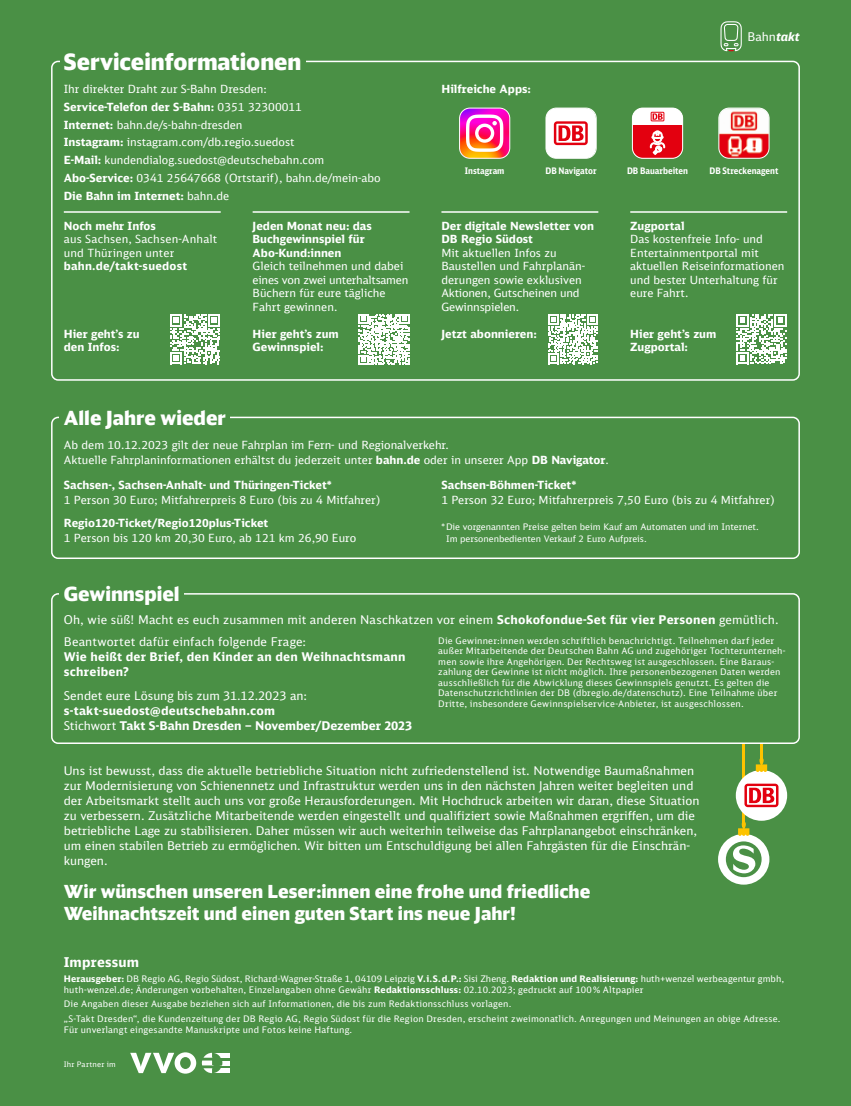
<style>
.page{position:relative;width:851px;height:1106px;background:#fff}
.page>*{position:absolute;margin:0;border:0;box-sizing:border-box;transform-origin:0 0}
.t1{font:900 22.5px "DB Head";color:#fff}
.t2{font:900 19.5px "DB Head";color:#fff}
.t3{font:900 18px/21.6px "DB Head";color:#fff}
.t4{font:700 13.5px "DB Sans";letter-spacing:.015em;color:#fff}
.t5{font:12px/15px "DB Sans";color:#fff}
.t6{font:700 12px/15px "DB Sans";letter-spacing:.015em;color:#fff}
.t7{font:11.25px/13.5px "DB Sans";color:#fff}
.t8{font:700 11.25px/13.5px "DB Sans";color:#fff}
.t9{font:700 11.25px "DB Sans";letter-spacing:.02em;color:#fff}
.t10{font:9px/10.5px "DB Sans";letter-spacing:.02em;color:#fff}
.t11{font:9px/12px "DB Sans";color:#fff}
.t12{font:700 9px "DB Sans Cond";color:#fff}
.t13{font:7.5px "DB Sans";letter-spacing:.025em;color:#fff}
.s1{font-weight:700;font-style:italic}
.s2{font-weight:700}
.s3{font-weight:400}
</style>
<div class="page">
<div style="left:0;top:0;width:850px;height:1106px;background:#4a9045"></div>
<div style="left:212px;top:1052px;width:17px;height:5px;background:#fff"></div>
<svg style="left:222px;top:1061px;width:7px;height:4px"></svg>
<div style="left:212px;top:1068px;width:17px;height:5px;background:#fff"></div>
<svg style="left:202px;top:1052px;width:20px;height:21px"></svg>
<svg style="left:130px;top:1052px;width:66px;height:21px"></svg>
<svg style="left:720px;top:21px;width:21px;height:30px"></svg>
<div style="left:51px;top:593px;width:748px;height:151px;border:2px solid #fff;border-radius:6px"></div>
<div style="left:60px;top:586px;width:124px;height:15px;background:#4a9045"></div>
<div style="left:51px;top:61px;width:748px;height:320px;border:2px solid #fff;border-radius:6px"></div>
<svg style="left:459px;top:108px;width:50px;height:49px;background:#f56495"></svg>
<div style="left:459px;top:108px;width:51px;height:51px;border:1px solid #fff;border-radius:10px"></div>
<svg style="left:547px;top:108px;width:49px;height:50px;background:#f4c2c4"></svg>
<div style="left:545px;top:108px;width:51px;height:51px;border:1px solid #fff;border-radius:10px"></div>
<svg style="left:632px;top:108px;width:50px;height:49px;background:#e95f67"></svg>
<div style="left:632px;top:108px;width:51px;height:51px;border:1px solid #fff;border-radius:10px"></div>
<img style="left:720px;top:108px;width:49px;height:50px">
<div style="left:718px;top:108px;width:51px;height:51px;border:1px solid #fff;border-radius:10px"></div>
<div style="left:60px;top:53px;width:245px;height:17px;background:#4a9045"></div>
<div style="left:51px;top:416px;width:748px;height:143px;border:2px solid #fff;border-radius:6px"></div>
<div style="left:60px;top:410px;width:170px;height:15px;background:#4a9045"></div>
<div style="left:718px;top:834px;width:51px;height:50px;background:#fff;border-radius:50%"></div>
<svg style="left:725px;top:841px;width:36px;height:36px"></svg>
<svg style="left:732px;top:845px;width:23px;height:28px"></svg>
<svg style="left:738px;top:820px;width:11px;height:15px"></svg>
<hr style="left:742px;top:744px;width:2px;height:82px;background:#fdc300">
<div style="left:735px;top:770px;width:52px;height:50px;background:#fff;border-radius:50%"></div>
<svg style="left:755px;top:744px;width:12px;height:28px"></svg>
<svg style="left:744px;top:783px;width:34px;height:24px"></svg>
<hr style="left:64px;top:211px;width:157px;height:2px;background:#fff">
<svg style="left:170px;top:314px;width:50px;height:50px"></svg>
<hr style="left:252px;top:211px;width:157px;height:2px;background:#fff">
<svg style="left:358px;top:314px;width:51px;height:50px"></svg>
<hr style="left:441px;top:211px;width:157px;height:2px;background:#fff">
<svg style="left:548px;top:314px;width:49px;height:50px"></svg>
<hr style="left:630px;top:211px;width:157px;height:2px;background:#fff">
<svg style="left:736px;top:314px;width:50px;height:50px"></svg>
<h1 class="t1" style="left:64px;top:47px;width:239px">Serviceinformationen</h1>
<h3 class="t5" style="left:747px;top:29px;width:54px">Bahn<span class="s1">takt</span></h3>
<p class="t7" style="left:64px;top:80px;width:318px;line-height:17.7px">Ihr direkter Draht zur S-Bahn Dresden:<br><span class="s2">Service-Telefon der S-Bahn:</span> 0351 32300011<br><span class="s2">Internet:</span> bahn.de/s-bahn-dresden<br><span class="s2">Instagram:</span> instagram.com/db.regio.suedost<br><span class="s2">E-Mail:</span> kundendialog.suedost@deutschebahn.com <span class="s2">Abo-Service:</span> 0341 25647668 (Ortstarif), bahn.de/mein-abo <span class="s2">Die Bahn im Internet:</span> bahn.de</p>
<p class="t8" style="left:441px;top:82px;width:91px">Hilfreiche Apps:</p>
<p class="t12" style="left:465px;top:165px;width:41px">Instagram</p>
<p class="t12" style="left:545px;top:165px;width:53px">DB Navigator</p>
<p class="t12" style="left:627px;top:165px;width:62px">DB Bauarbeiten</p>
<p class="t12" style="left:709px;top:165px;width:70px">DB Streckenagent</p>
<p class="t8" style="left:64px;top:219px;width:94px">Noch mehr Infos</p>
<p class="t7" style="left:64px;top:232px;width:155px">aus Sachsen, Sachsen-Anhalt und Thüringen unter</p>
<p class="t9" style="left:64px;top:259px;width:125px">bahn.de/takt-suedost</p>
<p class="t8" style="left:64px;top:327px;width:77px">Hier geht’s zu den Infos:</p>
<p class="t8" style="left:252px;top:219px;width:121px">Jeden Monat neu: das<br>Buchgewinnspiel für<br>Abo-Kund:innen</p>
<p class="t7" style="left:252px;top:259px;width:157px">Gleich teilnehmen und dabei eines von zwei unterhaltsamen<br>Büchern für eure tägliche<br>Fahrt gewinnen.</p>
<p class="t8" style="left:252px;top:327px;width:88px">Hier geht’s zum<br>Gewinnspiel:</p>
<p class="t8" style="left:441px;top:219px;width:154px">Der digitale Newsletter von<br>DB Regio Südost</p>
<p class="t7" style="left:441px;top:246px;width:145px">Mit aktuellen Infos zu<br>Baustellen und Fahrplanän&shy;derungen sowie exklusiven<br>Aktionen, Gutscheinen und<br>Gewinnspielen.</p>
<p class="t8" style="left:441px;top:327px;width:97px">Jetzt abonnieren:</p>
<p class="t8" style="left:630px;top:219px;width:56px">Zugportal</p>
<p class="t7" style="left:630px;top:232px;width:156px">Das kostenfreie Info- und<br>Entertainmentportal mit aktuellen Reiseinformationen und bester Unterhaltung für eure Fahrt.</p>
<p class="t8" style="left:630px;top:327px;width:88px">Hier geht’s zum<br>Zugportal:</p>
<h2 class="t2" style="left:64px;top:405px;width:164px">Alle Jahre wieder</h2>
<p class="t7" style="left:64px;top:437px;width:546px;line-height:15px">Ab dem 10.12.2023 gilt der neue Fahrplan im Fern- und Regionalverkehr.<br>Aktuelle Fahrplaninformationen erhältst du jederzeit unter <span class="s2">bahn.de</span> oder in unserer App <span class="s2">DB Navigator</span>.</p>
<p class="t8" style="left:64px;top:478px;width:269px">Sachsen-, Sachsen-Anhalt- und Thüringen-Ticket*</p>
<p class="t7" style="left:64px;top:493px;width:318px">1 Person 30 Euro; Mitfahrerpreis 8 Euro (bis zu 4 Mitfahrer)</p>
<p class="t8" style="left:64px;top:516px;width:206px">Regio120-Ticket/Regio120plus-Ticket</p>
<p class="t7" style="left:64px;top:531px;width:294px">1 Person bis 120 km 20,30 Euro, ab 121 km 26,90 Euro</p>
<p class="t8" style="left:441px;top:478px;width:136px">Sachsen-Böhmen-Ticket*</p>
<p class="t7" style="left:441px;top:493px;width:335px">1 Person 32 Euro; Mitfahrerpreis 7,50 Euro (bis zu 4 Mitfahrer)</p>
<p class="t11" style="left:446px;top:521px;width:314px;text-indent:-5px">* Die vorgenannten Preise gelten beim Kauf am Automaten und im Internet.<br>Im personenbedienten Verkauf 2 Euro Aufpreis.</p>
<h2 class="t2" style="left:64px;top:581px;width:117px">Gewinnspiel</h2>
<h3 class="t5" style="left:64px;top:612px;width:716px">Oh, wie süß! Macht es euch zusammen mit anderen Naschkatzen vor einem <span class="s2">Schokofondue-Set für vier Personen</span> gemütlich.</h3>
<h3 class="t5" style="left:64px;top:634px;width:244px">Beantwortet dafür einfach folgende Frage:</h3>
<h3 class="t6" style="left:64px;top:649px;width:343px">Wie heißt der Brief, den Kinder an den Weihnachtsmann schreiben?</h3>
<h3 class="t5" style="left:64px;top:688px;width:245px">Sendet eure Lösung bis zum 31.12.2023 an:</h3>
<h3 class="t6" style="left:64px;top:703px;width:350px">s-takt-suedost@deutschebahn.com<br><span class="s3">Stichwort</span> Takt S-Bahn Dresden – November/Dezember 2023</h3>
<p class="t10" style="left:438px;top:635px;width:349px">Die Gewinner:innen werden schriftlich benachrichtigt. Teilnehmen darf jeder außer Mitarbeitende der Deutschen Bahn AG und zugehöriger Tochterunterneh&shy;men sowie ihre Angehörigen. Der Rechtsweg ist ausgeschlossen. Eine Baraus&shy;zahlung der Gewinne ist nicht möglich. Ihre personenbezogenen Daten werden ausschließlich für die Abwicklung dieses Gewinnspiels genutzt. Es gelten die Datenschutzrichtlinien der DB (dbregio.de/datenschutz). Eine Teilnahme über Dritte, insbesondere Gewinnspielservice-Anbieter, ist ausgeschlossen.</p>
<p class="t5" style="left:64px;top:763px;width:637px">Uns ist bewusst, dass die aktuelle betriebliche Situation nicht zufriedenstellend ist. Notwendige Baumaßnahmen zur Modernisierung von Schienennetz und Infrastruktur werden uns in den nächsten Jahren weiter begleiten und der Arbeitsmarkt stellt auch uns vor große Herausforderungen. Mit Hochdruck arbeiten wir daran, diese Situation zu verbessern. Zusätzliche Mitarbeitende werden eingestellt und qualifiziert sowie Maßnahmen ergriffen, um die betriebliche Lage zu stabilisieren. Daher müssen wir auch weiterhin teilweise das Fahrplanangebot einschränken, um einen stabilen Betrieb zu ermöglichen. Wir bitten um Entschuldigung bei allen Fahrgästen für die Einschrän&shy;kungen.</p>
<h3 class="t3" style="left:64px;top:880px;width:528px">Wir wünschen unseren Leser:innen eine frohe und friedliche<br>Weihnachtszeit und einen guten Start ins neue Jahr!</h3>
<h3 class="t4" style="left:64px;top:953px;width:77px">Impressum</h3>
<p class="t10" style="left:64px;top:973px;width:721px"><span class="s2">Herausgeber:</span> DB Regio AG, Regio Südost, Richard-Wagner-Straße 1, 04109 Leipzig <span class="s2">V.i.S.d.P.:</span> Sisi Zheng. <span class="s2">Redaktion und Realisierung:</span> huth+wenzel werbeagentur gmbh, huth-wenzel.de; Änderungen vorbehalten, Einzelangaben ohne Gewähr <span class="s2">Redaktionsschluss:</span> 02.10.2023; gedruckt auf 100% Altpapier</p>
<p class="t10" style="left:64px;top:996px;width:718px;line-height:14.7px">Die Angaben dieser Ausgabe beziehen sich auf Informationen, die bis zum Redaktionsschluss vorlagen.<br>„S-Takt Dresden“, die Kundenzeitung der DB Regio AG, Regio Südost für die Region Dresden, erscheint zweimonatlich. Anregungen und Meinungen an obige Adresse.</p>
<p class="t10" style="left:64px;top:1024px;width:290px">Für unverlangt eingesandte Manuskripte und Fotos keine Haftung.</p>
<p class="t13" style="left:64px;top:1059px;width:53px">Ihr Partner im</p>
</div>
